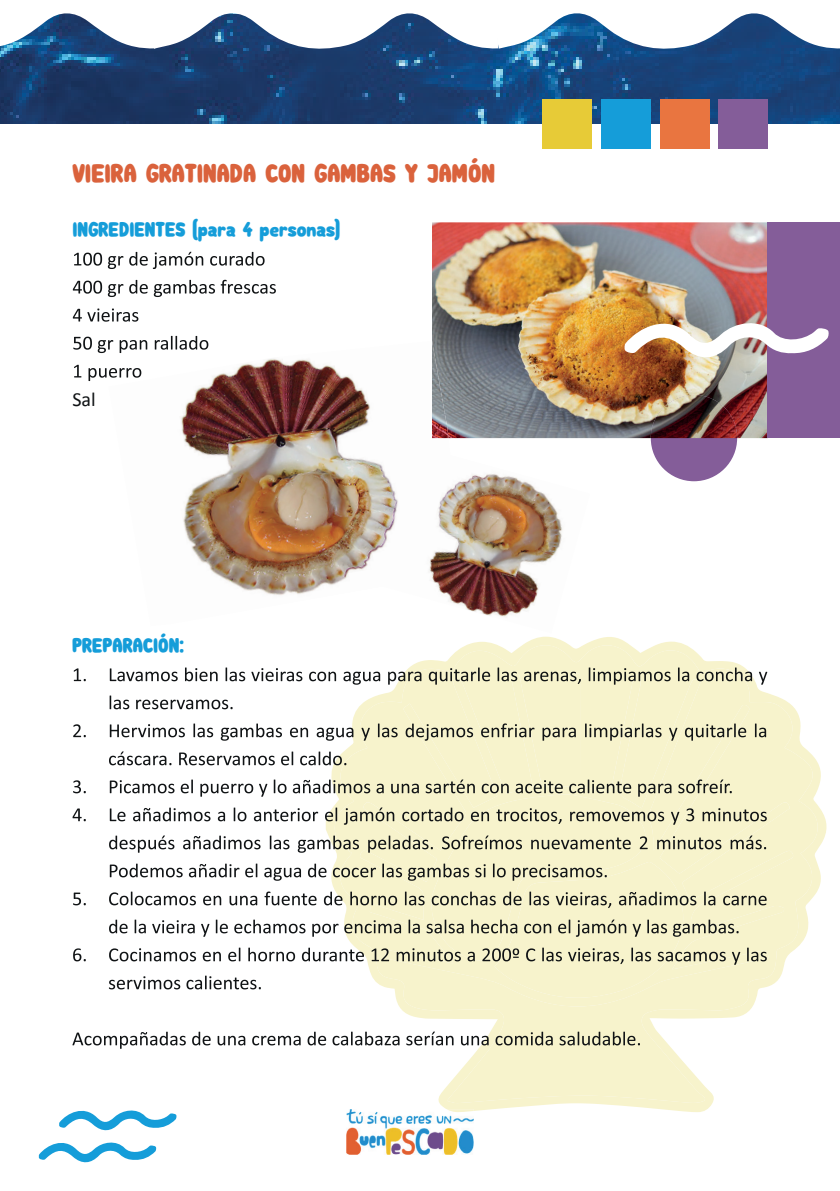
<style>
.page{position:relative;width:840px;height:1191px;background:#fff}
.page>*{position:absolute;margin:0;border:0;box-sizing:border-box;transform-origin:0 0}
.t1{font:28px "Subscribe";color:#da623c}
.t2{font:22px "Subscribe";color:#159dd9}
.t3{font:20px "Calibri";color:#101315}
</style>
<div class="page">
<img style="left:0;top:52px;width:839px;height:72px">
<svg style="left:0;top:13px;width:839px;height:39px"></svg>
<div style="left:600px;top:99px;width:50px;height:50px;background:#159dd9"></div>
<div style="left:542px;top:99px;width:50px;height:50px;background:#e7cb37"></div>
<div style="left:659px;top:99px;width:50px;height:50px;background:#e97540"></div>
<div style="left:717px;top:99px;width:50px;height:50px;background:#845d99"></div>
<div style="left:650px;top:395px;width:86px;height:86px;background:#845d99;border-radius:50%"></div>
<svg style="left:325px;top:636px;width:502px;height:476px"></svg>
<svg style="left:334px;top:645px;width:483px;height:458px"></svg>
<svg style="left:359px;top:673px;width:434px;height:333px;background:#f7f3ce"></svg>
<img style="left:141px;top:342px;width:321px;height:253px">
<svg style="left:74px;top:252px;width:190px;height:17px"></svg>
<svg style="left:73px;top:280px;width:203px;height:17px"></svg>
<svg style="left:73px;top:308px;width:65px;height:14px"></svg>
<svg style="left:73px;top:336px;width:135px;height:17px"></svg>
<svg style="left:74px;top:365px;width:67px;height:16px"></svg>
<svg style="left:74px;top:668px;width:12px;height:13px"></svg>
<svg style="left:110px;top:667px;width:656px;height:17px"></svg>
<svg style="left:109px;top:695px;width:123px;height:14px"></svg>
<svg style="left:73px;top:724px;width:13px;height:13px"></svg>
<svg style="left:110px;top:723px;width:655px;height:17px"></svg>
<svg style="left:109px;top:751px;width:237px;height:14px"></svg>
<svg style="left:73px;top:780px;width:13px;height:13px"></svg>
<svg style="left:72px;top:808px;width:14px;height:13px"></svg>
<svg style="left:73px;top:892px;width:13px;height:13px"></svg>
<svg style="left:73px;top:948px;width:13px;height:13px"></svg>
<svg style="left:109px;top:779px;width:657px;height:218px"></svg>
<svg style="left:72px;top:1031px;width:567px;height:17px"></svg>
<img style="left:432px;top:222px;width:335px;height:216px">
<img style="left:650px;top:395px;width:86px;height:43px">
<img style="left:432px;top:341px;width:16px;height:97px">
<img style="left:378px;top:446px;width:185px;height:171px">
<div style="left:767px;top:222px;width:72px;height:216px;background:#845d99"></div>
<img style="left:623px;top:313px;width:205px;height:49px">
<svg style="left:39px;top:1110px;width:138px;height:53px"></svg>
<img style="left:346px;top:1109px;width:127px;height:45px">
<img style="left:446px;top:1109px;width:27px;height:3px">
<p class="t1" style="left:72px;top:157px;width:424px">VIEIRA GRATINADA CON GAMBAS Y JAMÓN</p>
<p class="t2" style="left:72px;top:217px;width:269px">INGREDIENTES (para 4 personas)</p>
<p class="t3" style="left:72px;top:386px;width:25px">Sal</p>
<p class="t2" style="left:72px;top:633px;width:113px">PREPARACIÓN:</p>
</div>
